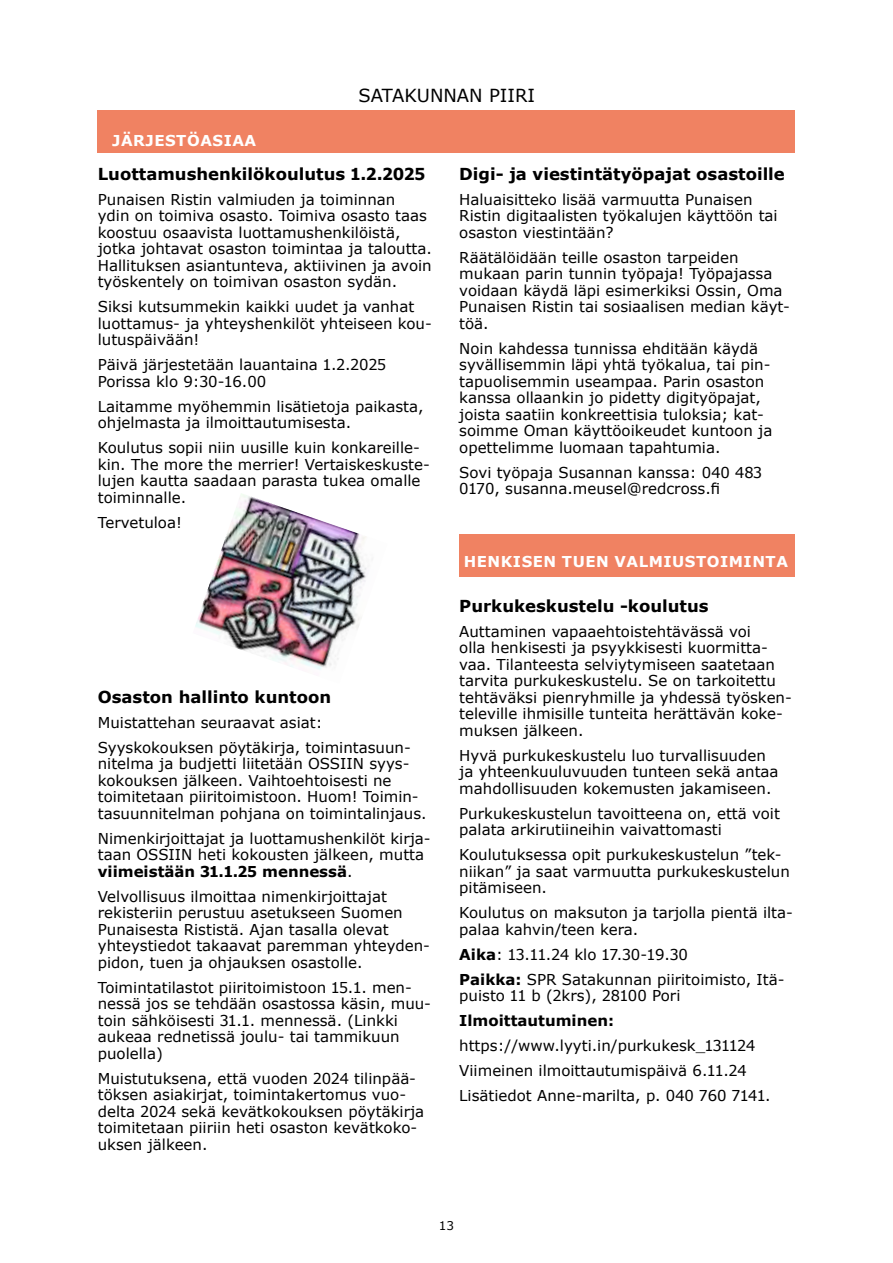
<style>
.page{position:relative;width:893px;height:1263px;background:#fff}
.page>*{position:absolute;margin:0;border:0;box-sizing:border-box;transform-origin:0 0}
.t1{font:18px "Verdana";color:#000}
.t2{font:700 16.5px "Verdana";color:#000}
.t3{font:15px/16.5px "Verdana";color:#000}
.t4{font:700 15px "Verdana";letter-spacing:.035em;color:#fff}
.t5{font:700 15px "Verdana";color:#000}
.t6{font:12px "Verdana";color:#000}
.s1{font-weight:700}
</style>
<div class="page">
<div style="left:98px;top:110px;width:697px;height:43px;background:#f08262"></div>
<div style="left:459px;top:534px;width:336px;height:43px;background:#f08262"></div>
<img style="left:195px;top:494px;width:172px;height:176px">
<p class="t4" style="left:112px;top:129px;width:145px">JÄRJESTÖASIAA</p>
<p class="t1" style="left:359px;top:83px;width:178px">SATAKUNNAN PIIRI</p>
<p class="t2" style="left:98px;top:162px;width:329px">Luottamushenkilökoulutus 1.2.2025</p>
<p class="t3" style="left:98px;top:191px;width:336px">Punaisen Ristin valmiuden ja toiminnan<br>ydin on toimiva osasto. Toimiva osasto taas koostuu osaavista luottamushenkilöistä, jotka johtavat osaston toimintaa ja taloutta.<br>Hallituksen asiantunteva, aktiivinen ja avoin työskentely on toimivan osaston sydän.</p>
<p class="t3" style="left:98px;top:298px;width:336px">Siksi kutsummekin kaikki uudet ja vanhat luottamus- ja yhteyshenkilöt yhteiseen kou&shy;lutuspäivään!</p>
<p class="t3" style="left:98px;top:356px;width:290px">Päivä järjestetään lauantaina 1.2.2025<br>Porissa klo 9:30-16.00</p>
<p class="t3" style="left:98px;top:398px;width:327px">Laitamme myöhemmin lisätietoja paikasta, ohjelmasta ja ilmoittautumisesta.</p>
<p class="t3" style="left:98px;top:439px;width:334px">Koulutus sopii niin uusille kuin konkareille&shy;kin. The more the merrier! Vertaiskeskuste&shy;lujen kautta saadaan parasta tukea omalle toiminnalle.</p>
<p class="t3" style="left:98px;top:514px;width:86px">Tervetuloa!</p>
<p class="t2" style="left:98px;top:685px;width:235px">Osaston hallinto kuntoon</p>
<p class="t3" style="left:98px;top:710px;width:315px;line-height:25px">Muistattehan seuraavat asiat:<br>Syyskokouksen pöytäkirja, toimintasuun-</p>
<p class="t3" style="left:98px;top:755px;width:330px">nitelma ja budjetti liitetään OSSIIN syys&shy;kokouksen jälkeen. Vaihtoehtoisesti ne toimitetaan piiritoimistoon. Huom! Toimin&shy;tasuunnitelman pohjana on toimintalinjaus.</p>
<p class="t3" style="left:98px;top:830px;width:334px">Nimenkirjoittajat ja luottamushenkilöt kirja&shy;taan OSSIIN heti kokousten jälkeen, mutta <span class="s1">viimeistään 31.1.25 mennessä</span>.</p>
<p class="t3" style="left:98px;top:888px;width:334px">Velvollisuus ilmoittaa nimenkirjoittajat rekisteriin perustuu asetukseen Suomen Punaisesta Rististä. Ajan tasalla olevat yhteystiedot takaavat paremman yhteyden&shy;pidon, tuen ja ohjauksen osastolle.</p>
<p class="t3" style="left:98px;top:979px;width:335px">Toimintatilastot piiritoimistoon 15.1. men&shy;nessä jos se tehdään osastossa käsin, muu&shy;toin sähköisesti 31.1. mennessä. (Linkki aukeaa rednetissä joulu- tai tammikuun puolella)</p>
<p class="t3" style="left:98px;top:1070px;width:328px">Muistutuksena, että vuoden 2024 tilinpää&shy;töksen asiakirjat, toimintakertomus vuo&shy;delta 2024 sekä kevätkokouksen pöytäkirja toimitetaan piiriin heti osaston kevätkoko&shy;uksen jälkeen.</p>
<p class="t2" style="left:459px;top:162px;width:327px">Digi- ja viestintätyöpajat osastoille</p>
<p class="t3" style="left:459px;top:191px;width:320px">Haluaisitteko lisää varmuutta Punaisen<br>Ristin digitaalisten työkalujen käyttöön tai osaston viestintään?</p>
<p class="t3" style="left:459px;top:249px;width:332px">Räätälöidään teille osaston tarpeiden mukaan parin tunnin työpaja! Työpajassa voidaan käydä läpi esimerkiksi Ossin, Oma Punaisen Ristin tai sosiaalisen median käyt&shy;töä.</p>
<p class="t3" style="left:459px;top:340px;width:315px">Noin kahdessa tunnissa ehditään käydä syvällisemmin läpi yhtä työkalua, tai pin&shy;tapuolisemmin useampaa. Parin osaston kanssa ollaankin jo pidetty digityöpajat, joista saatiin konkreettisia tuloksia; kat&shy;soimme Oman käyttöoikeudet kuntoon ja opettelimme luomaan tapahtumia.</p>
<p class="t3" style="left:459px;top:464px;width:304px">Sovi työpaja Susannan kanssa: 040 483<br>0170, susanna.meusel@redcross.fi</p>
<p class="t4" style="left:464px;top:551px;width:326px">HENKISEN TUEN VALMIUSTOIMINTA</p>
<p class="t2" style="left:459px;top:594px;width:251px">Purkukeskustelu -koulutus</p>
<p class="t3" style="left:459px;top:623px;width:334px">Auttaminen vapaaehtoistehtävässä voi<br>olla henkisesti ja psyykkisesti kuormitta&shy;vaa. Tilanteesta selviytymiseen saatetaan tarvita purkukeskustelu. Se on tarkoitettu tehtäväksi pienryhmille ja yhdessä työsken&shy;televille ihmisille tunteita herättävän koke&shy;muksen jälkeen.</p>
<p class="t3" style="left:459px;top:747px;width:321px">Hyvä purkukeskustelu luo turvallisuuden ja yhteenkuuluvuuden tunteen sekä antaa mahdollisuuden kokemusten jakamiseen.</p>
<p class="t3" style="left:459px;top:805px;width:322px">Purkukeskustelun tavoitteena on, että voit palata arkirutiineihin vaivattomasti</p>
<p class="t3" style="left:459px;top:846px;width:332px">Koulutuksessa opit purkukeskustelun ”tek&shy;niikan” ja saat varmuutta purkukeskustelun pitämiseen.</p>
<p class="t3" style="left:459px;top:904px;width:335px">Koulutus on maksuton ja tarjolla pientä ilta&shy;palaa kahvin/teen kera.</p>
<p class="t3" style="left:459px;top:942px;width:327px;line-height:25px"><span class="s1">Aika</span>: 13.11.24 klo 17.30-19.30<br><span class="s1">Paikka:</span> SPR Satakunnan piiritoimisto, Itä-</p>
<p class="t3" style="left:459px;top:987px;width:223px">puisto 11 b (2krs), 28100 Pori</p>
<p class="t5" style="left:459px;top:1010px;width:156px">Ilmoittautuminen:</p>
<p class="t3" style="left:459px;top:1033px;width:313px;line-height:25px">https://www.lyyti.in/purkukesk_131124<br>Viimeinen ilmoittautumispäivä 6.11.24<br>Lisätiedot Anne-marilta, p. 040 760 7141.</p>
<p class="t6" style="left:439px;top:1218px;width:17px">13</p>
</div>
